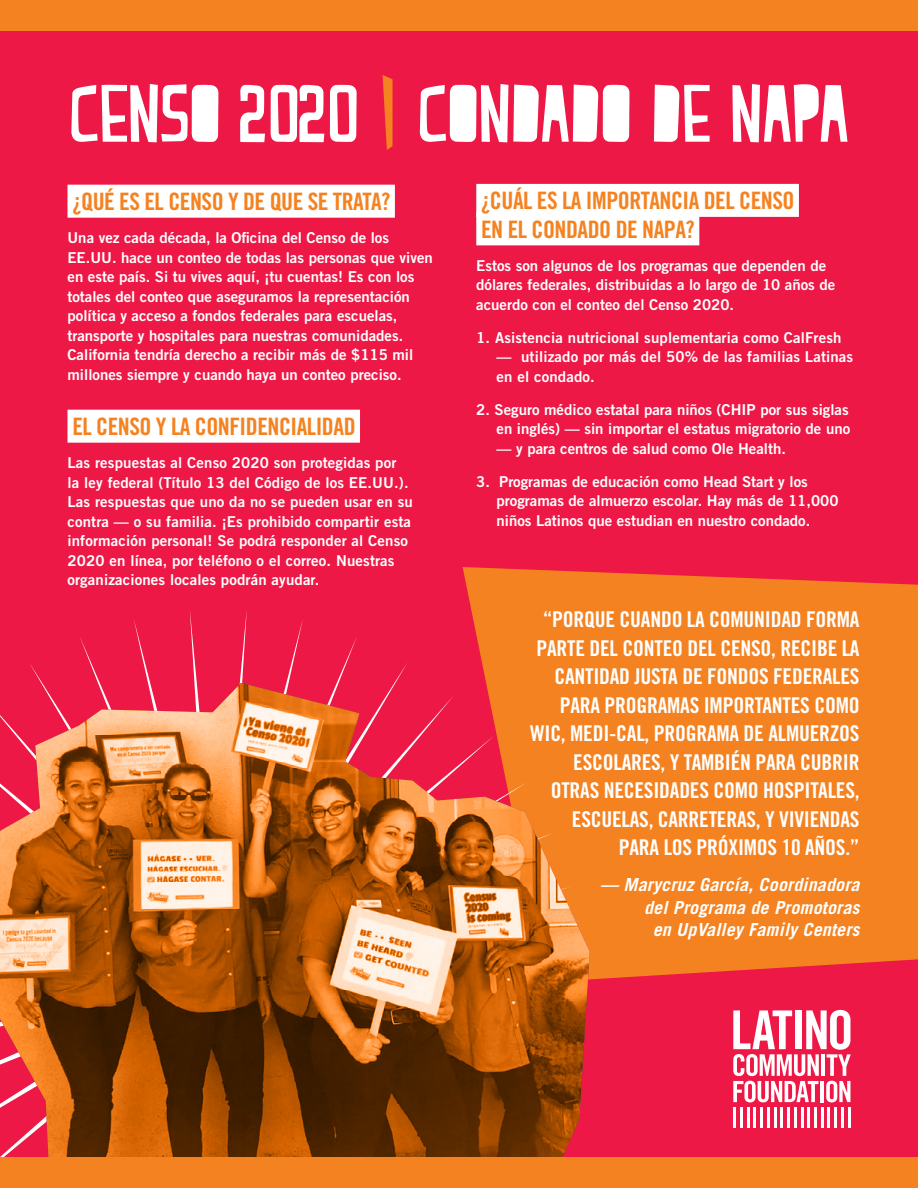
<style>
.page{position:relative;width:918px;height:1188px;background:#ed1846}
.page>*{position:absolute;margin:0;border:0;box-sizing:border-box;transform-origin:0 0}
.t1{font:81px "Peach Milk";letter-spacing:-.01em;color:#fff}
.t2{font:24px/28.5px "Trade Gothic LT Std Bd Cn 20";letter-spacing:-.02em;color:#f58220}
.t3{font:21.75px/28.5px "Trade Gothic LT Std Bd Cn 20";letter-spacing:-.01em;color:#fff;text-align:right}
.t4{font:italic 700 18px/22.5px "Trade Gothic LT Std";letter-spacing:.01em;color:#fff;text-align:right}
.t5{font:15px/19.5px "Trade Gothic LT Std Bd 2";color:#fff}
</style>
<div class="page">
<div style="left:463px;top:567px;width:455px;height:413px;background:#f58220"></div>
<svg style="left:29px;top:609px;width:551px;height:74px"></svg>
<div style="left:0;top:0;width:918px;height:30px;background:#f58220"></div>
<div style="left:68px;top:185px;width:327px;height:33px;background:#fff"></div>
<div style="left:68px;top:410px;width:292px;height:33px;background:#fff"></div>
<svg style="left:0;top:683px;width:590px;height:475px"></svg>
<div style="left:0;top:1158px;width:918px;height:30px;background:#f58220"></div>
<hr style="left:733px;top:1107px;width:3px;height:21px;background:#fff">
<hr style="left:740px;top:1107px;width:3px;height:21px;background:#fff">
<hr style="left:747px;top:1107px;width:2px;height:21px;background:#fff">
<hr style="left:754px;top:1107px;width:2px;height:21px;background:#fff">
<hr style="left:760px;top:1107px;width:3px;height:21px;background:#fff">
<hr style="left:767px;top:1107px;width:3px;height:21px;background:#fff">
<hr style="left:774px;top:1107px;width:2px;height:21px;background:#fff">
<hr style="left:780px;top:1107px;width:3px;height:21px;background:#fff">
<hr style="left:787px;top:1107px;width:3px;height:21px;background:#fff">
<hr style="left:794px;top:1107px;width:3px;height:21px;background:#fff">
<hr style="left:801px;top:1107px;width:2px;height:21px;background:#fff">
<hr style="left:807px;top:1107px;width:3px;height:21px;background:#fff">
<hr style="left:814px;top:1107px;width:3px;height:21px;background:#fff">
<hr style="left:821px;top:1107px;width:3px;height:21px;background:#fff">
<hr style="left:828px;top:1107px;width:2px;height:21px;background:#fff">
<hr style="left:834px;top:1107px;width:3px;height:21px;background:#fff">
<hr style="left:841px;top:1107px;width:3px;height:21px;background:#fff">
<hr style="left:848px;top:1107px;width:2px;height:21px;background:#fff">
<svg style="left:733px;top:1010px;width:117px;height:92px"></svg>
<div style="left:476px;top:184px;width:323px;height:33px;background:#fff"></div>
<div style="left:476px;top:212px;width:223px;height:33px;background:#fff"></div>
<svg style="left:383px;top:75px;width:10px;height:75px"></svg>
<h1 class="t1" style="left:69px;top:67px;width:782px">CENSO 2020 | CONDADO DE NAPA</h1>
<h2 class="t2" style="left:72px;top:187px;width:320px">¿QUÉ ES EL CENSO Y DE QUE SE TRATA?</h2>
<p class="t5" style="left:68px;top:228px;width:367px">Una vez cada década, la Oficina del Censo de los EE.UU. hace un conteo de todas las personas que viven en este país. Si tu vives aquí, ¡tu cuentas! Es con los totales del conteo que aseguramos la representación política y acceso a fondos federales para escuelas, transporte y hospitales para nuestras comunidades.<br>California tendría derecho a recibir más de $115 mil millones siempre y cuando haya un conteo preciso.</p>
<h2 class="t2" style="left:72px;top:412px;width:285px">EL CENSO Y LA CONFIDENCIALIDAD</h2>
<p class="t5" style="left:68px;top:453px;width:347px">Las respuestas al Censo 2020 son protegidas por<br>la ley federal (Título 13 del Código de los EE.UU.).<br>Las respuestas que uno da no se pueden usar en su contra — o su familia. ¡Es prohibido compartir esta información personal! Se podrá responder al Censo 2020 en línea, por teléfono o el correo. Nuestras organizaciones locales podrán ayudar.</p>
<h2 class="t2" style="left:481px;top:186px;width:315px">¿CUÁL ES LA IMPORTANCIA DEL CENSO<br>EN EL CONDADO DE NAPA?</h2>
<p class="t5" style="left:476px;top:256px;width:361px">Estos son algunos de los programas que dependen de dólares federales, distribuidas a lo largo de 10 años de acuerdo con el conteo del Censo 2020.</p>
<p class="t5" style="left:476px;top:328px;width:367px">1. Asistencia nutricional suplementaria como CalFresh--</p>
<p class="t5" style="left:497px;top:347px;width:358px">— utilizado por más del 50% de las familias Latinas en el condado.</p>
<p class="t5" style="left:476px;top:400px;width:375px;text-align:right">2. Seguro médico estatal para niños (CHIP por sus siglas en inglés) — sin importar el estatus migratorio de uno</p>
<p class="t5" style="left:497px;top:439px;width:291px">— y para centros de salud como Ole Health.</p>
<p class="t5" style="left:497px;top:472px;width:343px;text-indent:-20px">3. Programas de educación como Head Start y los programas de almuerzo escolar. Hay más de 11,000 niños Latinos que estudian en nuestro condado.</p>
<p class="t3" style="left:530px;top:605px;width:331px">“PORQUE CUANDO LA COMUNIDAD FORMA PARTE DEL CONTEO DEL CENSO, RECIBE LA CANTIDAD JUSTA DE FONDOS FEDERALES PARA PROGRAMAS IMPORTANTES COMO WIC, MEDI-CAL, PROGRAMA DE ALMUERZOS ESCOLARES, Y TAMBIÉN PARA CUBRIR OTRAS NECESIDADES COMO HOSPITALES, ESCUELAS, CARRETERAS, Y VIVIENDAS PARA LOS PRÓXIMOS 10 AÑOS.”</p>
<p class="t4" style="left:600px;top:874px;width:261px">— Marycruz García, Coordinadora del Programa de Promotoras<br>en UpValley Family Centers</p>
</div>
